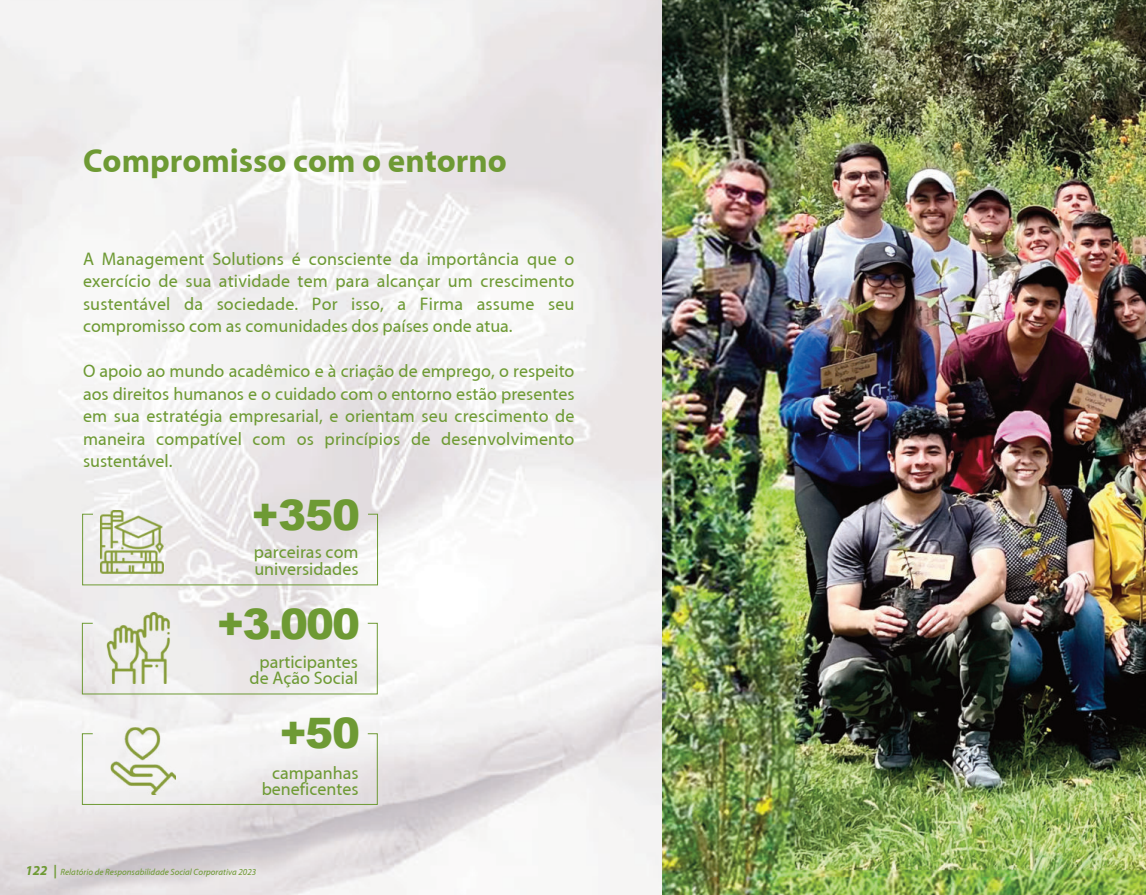
<style>
.page{position:relative;width:1146px;height:895px;background:#fff}
.page>*{position:absolute;margin:0;border:0;box-sizing:border-box;transform-origin:0 0}
.t1{font:900 42px "Arial";letter-spacing:-.025em;color:#6e9a34}
.t2{font:700 33px "Myriad";color:#6e9a34}
.t3{font:18px/22.5px "Myriad";color:#6e9a34;text-align:justify}
.t4{font:italic 9px "Myriad";color:#6e9a34}
.s1{font-weight:700;font-size:13.5px}
</style>
<div class="page">
<img style="left:0;top:0;width:663px;height:895px">
<svg style="left:82px;top:513px;width:296px;height:72px"></svg>
<img style="left:100px;top:510px;width:63px;height:64px">
<img style="left:103px;top:613px;width:71px;height:9px">
<img style="left:105px;top:724px;width:71px;height:9px">
<svg style="left:82px;top:622px;width:296px;height:72px"></svg>
<svg style="left:82px;top:733px;width:296px;height:72px"></svg>
<img style="left:663px;top:0;width:483px;height:895px">
<h2 class="t2" style="left:83px;top:145px;width:425px">Compromisso com o entorno</h2>
<p class="t3" style="left:83px;top:248px;width:493px">A Management Solutions é consciente da importância que o exercício de sua atividade tem para alcançar um crescimento sustentável da sociedade. Por isso, a Firma assume seu compromisso com as comunidades dos países onde atua.</p>
<p class="t3" style="left:83px;top:361px;width:493px">O apoio ao mundo acadêmico e à criação de emprego, o respeito aos direitos humanos e o cuidado com o entorno estão presentes em sua estratégia empresarial, e orientam seu crescimento de maneira compatível com os princípios de desenvolvimento sustentável.</p>
<h1 class="t1" style="left:251px;top:490px;width:110px">+350</h1>
<p class="t3" style="left:254px;top:544px;width:106px;line-height:16.5px">parceiras com universidades</p>
<h1 class="t1" style="left:217px;top:599px;width:145px">+3.000</h1>
<p class="t3" style="left:249px;top:654px;width:110px;line-height:16.5px;text-align:center">participantes de Ação Social</p>
<h1 class="t1" style="left:279px;top:709px;width:82px">+50</h1>
<p class="t3" style="left:262px;top:765px;width:98px;line-height:16.5px;text-align:center">campanhas beneficentes</p>
<p class="t4" style="left:26px;top:867px;width:232px"><span class="s1">122 |</span> Relatório de Responsabilidade Social Corporativa 2023</p>
</div>
